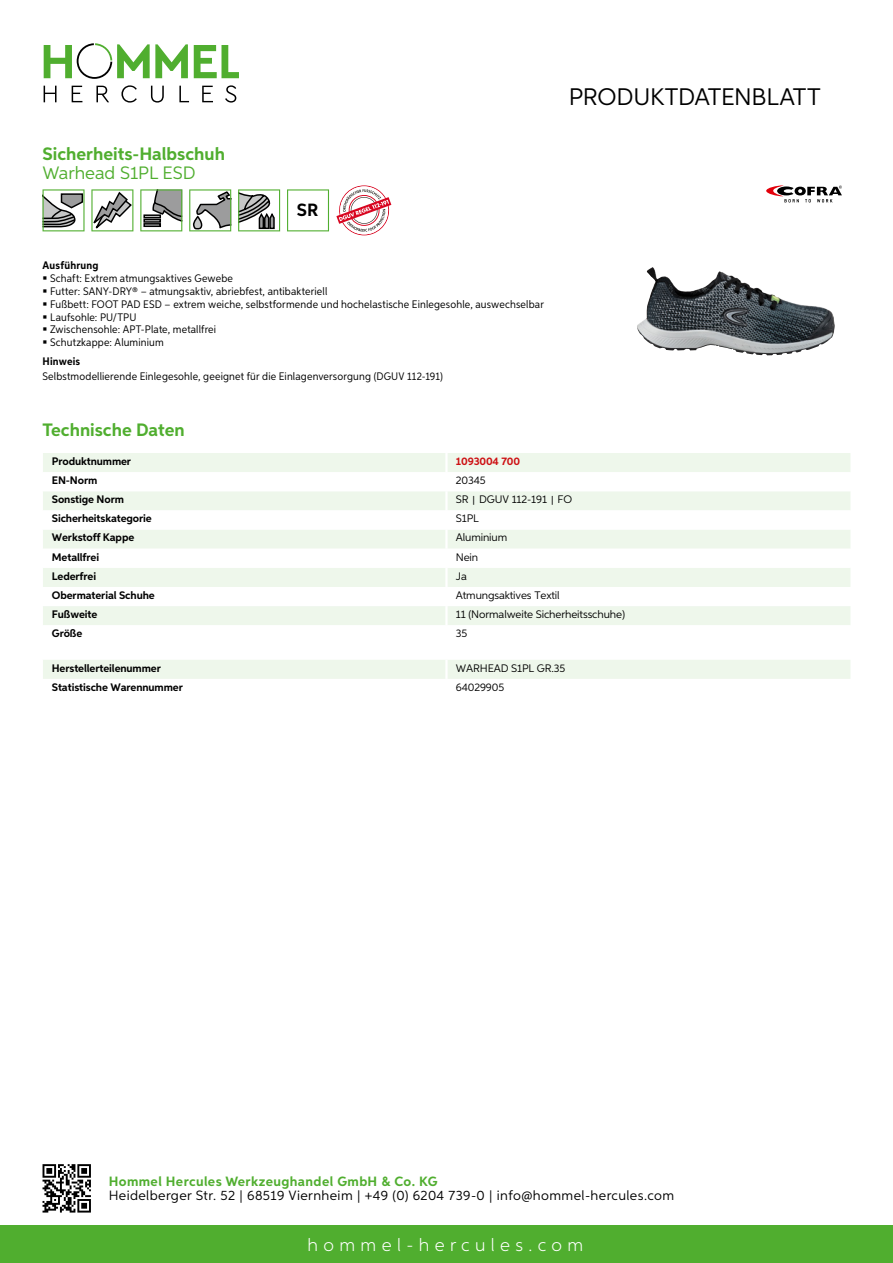
<style>
.page{position:relative;width:893px;height:1263px;background:#fff}
.page>*{position:absolute;margin:0;border:0;box-sizing:border-box;transform-origin:0 0}
.t1{font:24px "Aspira";letter-spacing:-.01em;color:#000}
.t2{font:700 18px "Aspira";color:#50ae2f}
.t3{font:300 18px "Aspira";letter-spacing:.3em;color:#fff}
.t4{font:18px "Aspira";color:#50ae2f}
.t5{font:700 17.85px "Aspira";color:#000}
.t6{font:13.5px "Aspira";letter-spacing:.03em;color:#000}
.t7{font:700 13.5px "Aspira";letter-spacing:.03em;color:#50ae2f}
.t8{font:10.95px/12.8px "Aspira Nar";letter-spacing:.015em;color:#000}
.t9{font:700 10.95px "Aspira";letter-spacing:-.01em;color:#000}
.t10{font:10.95px "Aspira";letter-spacing:-.01em;color:#000}
.t11{font:700 10.95px "Aspira Nar";letter-spacing:.02em;color:#000}
.t12{font:700 10.95px "Aspira";letter-spacing:-.01em;color:#cd1013}
.s1{font-family:"Wuerth Global";font-size:10.5px}
</style>
<div class="page">
<div style="left:0;top:1226px;width:893px;height:37px;background:#50ae2f"></div>
<svg style="left:43px;top:1164px;width:48px;height:48px"></svg>
<svg style="left:194px;top:45px;width:45px;height:33px"></svg>
<svg style="left:44px;top:43px;width:144px;height:36px"></svg>
<svg style="left:44px;top:86px;width:13px;height:16px"></svg>
<svg style="left:72px;top:86px;width:10px;height:16px"></svg>
<svg style="left:96px;top:86px;width:13px;height:16px"></svg>
<svg style="left:121px;top:85px;width:16px;height:18px"></svg>
<svg style="left:151px;top:86px;width:13px;height:17px"></svg>
<svg style="left:179px;top:86px;width:10px;height:16px"></svg>
<svg style="left:202px;top:86px;width:11px;height:16px"></svg>
<svg style="left:225px;top:85px;width:11px;height:18px"></svg>
<div style="left:43px;top:453px;width:807px;height:19px;background:#eef7eb"></div>
<svg style="left:43px;top:491px;width:807px;height:134px;fill:#eef7eb"></svg>
<hr style="left:445px;top:453px;width:3px;height:19px;background:#fff">
<hr style="left:445px;top:491px;width:3px;height:19px;background:#fff">
<hr style="left:445px;top:510px;width:3px;height:19px;background:#fff">
<hr style="left:445px;top:529px;width:3px;height:20px;background:#fff">
<hr style="left:445px;top:549px;width:3px;height:19px;background:#fff">
<hr style="left:445px;top:568px;width:3px;height:19px;background:#fff">
<hr style="left:445px;top:587px;width:3px;height:19px;background:#fff">
<hr style="left:445px;top:606px;width:3px;height:19px;background:#fff">
<div style="left:43px;top:660px;width:807px;height:19px;background:#eef7eb"></div>
<svg style="left:43px;top:189px;width:90px;height:42px"></svg>
<svg style="left:140px;top:189px;width:42px;height:42px"></svg>
<svg style="left:189px;top:189px;width:42px;height:42px"></svg>
<svg style="left:238px;top:189px;width:42px;height:42px"></svg>
<svg style="left:287px;top:189px;width:42px;height:42px"></svg>
<svg style="left:336px;top:185px;width:55px;height:50px"></svg>
<img style="left:637px;top:267px;width:198px;height:88px">
<svg style="left:766px;top:185px;width:76px;height:17px"></svg>
<h2 class="t2" style="left:43px;top:142px;width:184px">Sicherheits-Halbschuh</h2>
<h2 class="t4" style="left:43px;top:162px;width:152px">Warhead S1PL ESD</h2>
<h3 class="t5" style="left:297px;top:198px;width:23px">SR</h3>
<p class="t11" style="left:43px;top:259px;width:58px">Ausführung</p>
<p class="t8" style="left:50px;top:272px;width:495px">Schaft: Extrem atmungsaktives Gewebe<br>Futter: SANY-DRY® – atmungsaktiv, abriebfest, antibakteriell<br>Fußbett: FOOT PAD ESD – extrem weiche, selbstformende und hochelastische Einlegesohle, auswechselbar Laufsohle: PU/TPU<br>Zwischensohle: APT-Plate, metallfrei<br>Schutzkappe: Aluminium</p>
<p class="t11" style="left:43px;top:355px;width:39px">Hinweis</p>
<p class="t8" style="left:43px;top:370px;width:402px">Selbstmodellierende Einlegesohle, geeignet für die Einlagenversorgung (DGUV 112-191)</p>
<h1 class="t1" style="left:569px;top:82px;width:253px">Produktdatenblatt</h1>
<h2 class="t2" style="left:43px;top:419px;width:144px">Technische Daten</h2>
<p class="t9" style="left:52px;top:454px;width:81px">Produktnummer</p>
<p class="t12" style="left:456px;top:454px;width:66px">1093004 700</p>
<p class="t9" style="left:52px;top:474px;width:47px">EN-Norm</p>
<p class="t10" style="left:456px;top:474px;width:31px">20345</p>
<p class="t9" style="left:52px;top:493px;width:74px">Sonstige Norm</p>
<p class="t10" style="left:456px;top:493px;width:117px">SR <span class="s1">|</span> DGUV 112-191 <span class="s1">|</span> FO</p>
<p class="t9" style="left:52px;top:512px;width:101px">Sicherheitskategorie</p>
<p class="t10" style="left:456px;top:512px;width:23px">S1PL</p>
<p class="t9" style="left:52px;top:531px;width:84px">Werkstoff Kappe</p>
<p class="t10" style="left:456px;top:531px;width:53px">Aluminium</p>
<p class="t9" style="left:52px;top:550px;width:49px">Metallfrei</p>
<p class="t10" style="left:456px;top:550px;width:24px">Nein</p>
<p class="t9" style="left:52px;top:569px;width:46px">Lederfrei</p>
<p class="t10" style="left:456px;top:569px;width:13px">Ja</p>
<p class="t9" style="left:52px;top:588px;width:104px">Obermaterial Schuhe</p>
<p class="t10" style="left:456px;top:588px;width:105px">Atmungsaktives Textil</p>
<p class="t9" style="left:52px;top:607px;width:47px">Fußweite</p>
<p class="t10" style="left:456px;top:608px;width:171px">11 (N ormalweite Sicherheitsschuhe)</p>
<p class="t9" style="left:52px;top:627px;width:32px">Größe</p>
<p class="t10" style="left:456px;top:627px;width:13px">35</p>
<p class="t9" style="left:52px;top:661px;width:111px">Herstellerteilenummer</p>
<p class="t10" style="left:456px;top:661px;width:40px">WARHEAD</p>
<p class="t10" style="left:511px;top:661px;width:56px">S1PL GR.35</p>
<p class="t9" style="left:52px;top:680px;width:132px">Statistische Warennummer</p>
<p class="t10" style="left:456px;top:680px;width:50px">64029905</p>
<p class="t7" style="left:109px;top:1172px;width:330px">Hommel Hercules Werkzeughandel GmbH &amp; Co. KG</p>
<p class="t6" style="left:109px;top:1187px;width:567px">Heidelberger Str. 52 | 68519 Viernheim | +49 (0) 6204 739-0 | info@hommel-hercules.com</p>
<h2 class="t3" style="left:307px;top:1234px;width:277px">hommel-hercules.com</h2>
</div>
